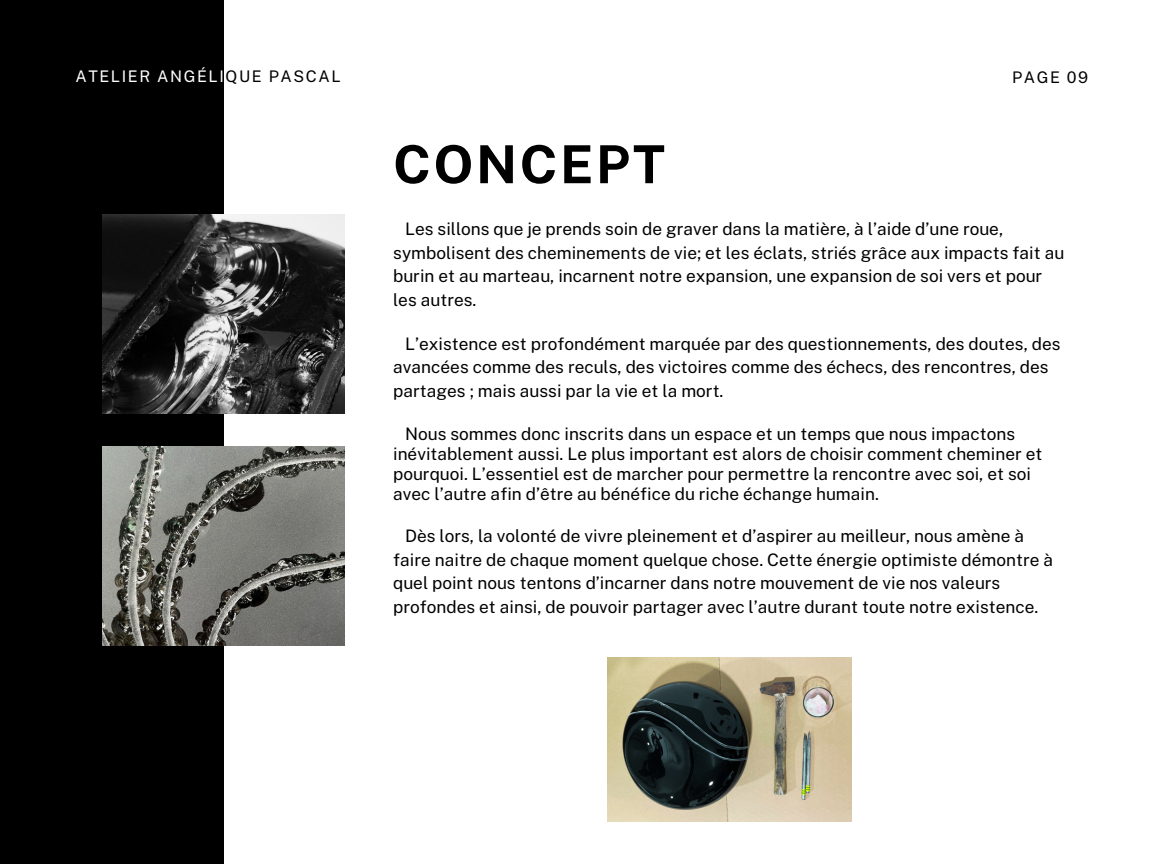
<style>
.page{position:relative;width:1152px;height:864px;background:#fff}
.page>*{position:absolute;margin:0;border:0;box-sizing:border-box;transform-origin:0 0}
.t1{font:700 52.5px "Public Sans";letter-spacing:.05em;color:#000}
.t2{font:17.25px/23.7px "Public Sans";color:#000}
.t3{font:16.05px "Public Sans";letter-spacing:.1em;color:#fff}
.t4{font:16.05px "Public Sans";letter-spacing:.1em;color:#000}
.s1{color:#000}
</style>
<div class="page">
<div style="left:0;top:0;width:223px;height:864px;background:#000"></div>
<img style="left:102px;top:214px;width:242px;height:199px">
<img style="left:102px;top:447px;width:242px;height:199px">
<img style="left:607px;top:657px;width:245px;height:165px">
<p class="t3" style="left:75px;top:66px;width:267px">ATELIER ANGÉLI<span class="s1">QUE PASCAL</span></p>
<p class="t4" style="left:1012px;top:67px;width:78px">PAGE 09</p>
<p class="t1" style="left:393px;top:133px;width:273px">CONCEPT</p>
<p class="t2" style="left:393px;top:217px;width:673px;text-indent:12px">Les sillons que je prends soin de graver dans la matière, à l’aide d’une roue, symbolisent des cheminements de vie; et les éclats, striés grâce aux impacts fait au burin et au marteau, incarnent notre expansion, une expansion de soi vers et pour les autres.</p>
<p class="t2" style="left:393px;top:332px;width:669px;text-indent:12px">L’existence est profondément marquée par des questionnements, des doutes, des avancées comme des reculs, des victoires comme des échecs, des rencontres, des partages ; mais aussi par la vie et la mort.</p>
<p class="t2" style="left:393px;top:423px;width:651px;line-height:20.2px;text-indent:12px">Nous sommes donc inscrits dans un espace et un temps que nous impactons inévitablement aussi. Le plus important est alors de choisir comment cheminer et pourquoi. L’essentiel est de marcher pour permettre la rencontre avec soi, et soi avec l’autre afin d’être au bénéfice du riche échange humain.</p>
<p class="t2" style="left:393px;top:524px;width:661px;text-indent:12px">Dès lors, la volonté de vivre pleinement et d’aspirer au meilleur, nous amène à faire naitre de chaque moment quelque chose. Cette énergie optimiste démontre à quel point nous tentons d’incarner dans notre mouvement de vie nos valeurs profondes et ainsi, de pouvoir partager avec l’autre durant toute notre existence.</p>
</div>
